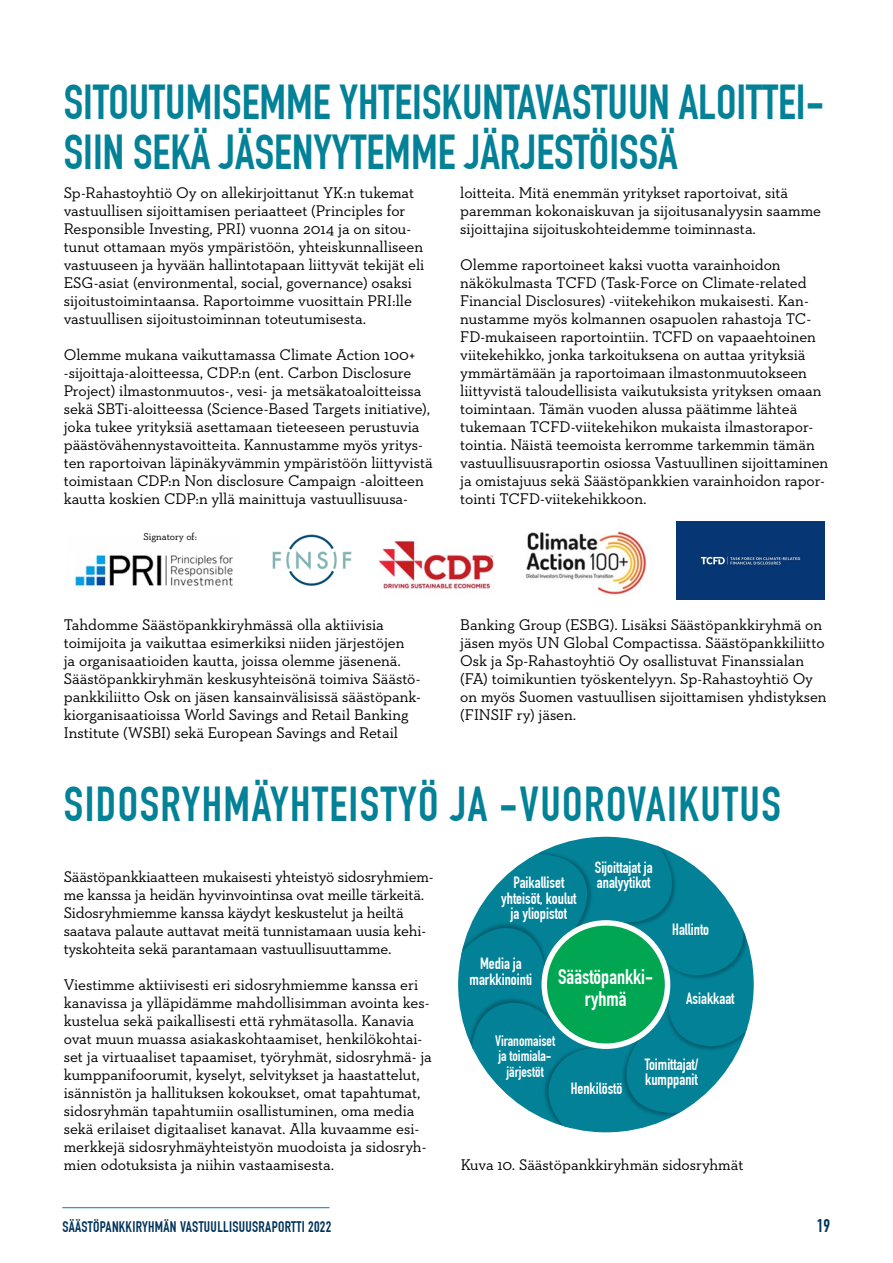
<style>
.page{position:relative;width:893px;height:1263px;background:#fff}
.page>*{position:absolute;margin:0;border:0;box-sizing:border-box;transform-origin:0 0}
.Artikkeli_otsikko{font:700 48px/49.5px "DIN Condensed";color:#038197}
.Artikkeli_otsikko-2{font:700 48px "DIN Condensed";letter-spacing:.03em;color:#038197}
.t1{font:700 20.7px/21.9px "DIN Condensed";color:#fff;text-align:center}
.t2{font:700 18px "DIN Condensed";color:#00335b}
.t3{font:700 15.9px/15.3px "DIN Condensed";color:#fff;text-align:center}
.Body{font:15.75px/18px "Neutraface Slab Text";letter-spacing:-.005em;color:#000}
.t4{font:700 15px "DIN Condensed";letter-spacing:.02em;color:#00335b}
.t5{font:700 14.7px/15.3px "DIN Condensed";color:#fff;text-align:center}
.t6{font:10.05px "Neutraface Slab Text";letter-spacing:-.005em;color:#000}
</style>
<div class="page">
<hr style="left:62px;top:1207px;width:268px;height:1px;background:#038197">
<img style="left:74px;top:554px;width:159px;height:33px">
<img style="left:272px;top:534px;width:80px;height:52px">
<img style="left:378px;top:541px;width:116px;height:48px">
<img style="left:525px;top:531px;width:122px;height:64px">
<div style="left:676px;top:521px;width:149px;height:78px;background:#063674"></div>
<svg style="left:458px;top:837px;width:296px;height:295px;fill:#038197"></svg>
<svg style="left:459px;top:851px;width:137px;height:117px"></svg>
<svg style="left:620px;top:844px;width:128px;height:139px"></svg>
<div style="left:664px;top:997px;width:87px;height:55px;background:#000;opacity:.25"></div>
<svg style="left:618px;top:997px;width:131px;height:121px"></svg>
<div style="left:543px;top:1044px;width:57px;height:87px;background:#000;opacity:.25"></div>
<div style="left:467px;top:997px;width:88px;height:52px;background:#000;opacity:.25"></div>
<svg style="left:472px;top:997px;width:129px;height:131px"></svg>
<div style="left:544px;top:923px;width:124px;height:123px;background:#00a651;border-radius:50%"></div>
<div style="left:541px;top:920px;width:129px;height:129px;border:5px solid #fff;border-radius:50%"></div>
<p class="Artikkeli_otsikko" style="left:64px;top:78px;width:762px">SITOUTUMISEMME YHTEISKUNTAVASTUUN ALOITTEI-<br>SIIN SEKÄ JÄSENYYTEMME JÄRJESTÖISSÄ</p>
<p class="Body" style="left:64px;top:183px;width:362px">Sp-Rahastoyhtiö Oy on allekirjoittanut YK:n tukemat vastuullisen sijoittamisen periaatteet (Principles for Responsible Investing, PRI) vuonna 2014 ja on sitou&shy;tunut ottamaan myös ympäristöön, yhteiskunnalliseen vastuuseen ja hyvään hallintotapaan liittyvät tekijät eli ESG-asiat (environmental, social, governance) osaksi sijoitustoimintaansa. Raportoimme vuosittain PRI:lle vastuullisen sijoitustoiminnan toteutumisesta.</p>
<p class="Body" style="left:64px;top:345px;width:370px">Olemme mukana vaikuttamassa Climate Action 100+ -sijoittaja-aloitteessa, CDP:n (ent. Carbon Disclosure Project) ilmastonmuutos-, vesi- ja metsäkatoaloitteissa sekä SBTi-aloitteessa (Science-Based Targets initiative), joka tukee yrityksiä asettamaan tieteeseen perustuvia päästövähennystavoitteita. Kannustamme myös yritys&shy;ten raportoivan läpinäkyvämmin ympäristöön liittyvistä toimistaan CDP:n Non disclosure Campaign -aloitteen kautta koskien CDP:n yllä mainittuja vastuullisuusa-</p>
<p class="Body" style="left:460px;top:183px;width:362px">loitteita. Mitä enemmän yritykset raportoivat, sitä paremman kokonaiskuvan ja sijoitusanalyysin saamme sijoittajina sijoituskohteidemme toiminnasta.</p>
<p class="Body" style="left:460px;top:255px;width:370px">Olemme raportoineet kaksi vuotta varainhoidon näkökulmasta TCFD (Task-Force on Climate-related Financial Disclosures) -viitekehikon mukaisesti. Kan&shy;nustamme myös kolmannen osapuolen rahastoja TC-FD-mukaiseen raportointiin. TCFD on vapaaehtoinen viitekehikko, jonka tarkoituksena on auttaa yrityksiä ymmärtämään ja raportoimaan ilmastonmuutokseen liittyvistä taloudellisista vaikutuksista yrityksen omaan toimintaan. Tämän vuoden alussa päätimme lähteä tukemaan TCFD-viitekehikon mukaista ilmastorapor&shy;tointia. Näistä teemoista kerromme tarkemmin tämän vastuullisuusraportin osiossa Vastuullinen sijoittaminen ja omistajuus sekä Säästöpankkien varainhoidon rapor&shy;tointi TCFD-viitekehikkoon.</p>
<p class="t6" style="left:144px;top:530px;width:55px">Signatory of:</p>
<p class="Body" style="left:64px;top:615px;width:359px">Tahdomme Säästöpankkiryhmässä olla aktiivisia toimijoita ja vaikuttaa esimerkiksi niiden järjestöjen<br>ja organisaatioiden kautta, joissa olemme jäsenenä.<br>Säästöpankkiryhmän keskusyhteisönä toimiva Säästö&shy;pankkiliitto Osk on jäsen kansainvälisissä säästöpank&shy;kiorganisaatioissa World Savings and Retail Banking Institute (WSBI) sekä European Savings and Retail</p>
<p class="Body" style="left:460px;top:615px;width:368px">Banking Group (ESBG). Lisäksi Säästöpankkiryhmä on jäsen myös UN Global Compactissa. Säästöpankkiliitto Osk ja Sp-Rahastoyhtiö Oy osallistuvat Finanssialan (FA) toimikuntien työskentelyyn. Sp-Rahastoyhtiö Oy on myös Suomen vastuullisen sijoittamisen yhdistyksen (FINSIF ry) jäsen.</p>
<p class="Artikkeli_otsikko-2" style="left:64px;top:776px;width:719px">SIDOSRYHMÄYHTEISTYÖ JA -VUOROVAIKUTUS</p>
<p class="t3" style="left:595px;top:860px;width:59px">Sijoittajat ja</p>
<p class="Body" style="left:64px;top:867px;width:371px">Säästöpankkiaatteen mukaisesti yhteistyö sidosryhmiem&shy;me kanssa ja heidän hyvinvointinsa ovat meille tärkeitä.<br>Sidosryhmiemme kanssa käydyt keskustelut ja heiltä saatava palaute auttavat meitä tunnistamaan uusia kehi&shy;tyskohteita sekä parantamaan vastuullisuuttamme.</p>
<p class="Body" style="left:64px;top:975px;width:370px">Viestimme aktiivisesti eri sidosryhmiemme kanssa eri kanavissa ja ylläpidämme mahdollisimman avointa kes&shy;kustelua sekä paikallisesti että ryhmätasolla. Kanavia ovat muun muassa asiakaskohtaamiset, henkilökohtai&shy;set ja virtuaaliset tapaamiset, työryhmät, sidosryhmä- ja kumppanifoorumit, kyselyt, selvitykset ja haastattelut, isännistön ja hallituksen kokoukset, omat tapahtumat, sidosryhmän tapahtumiin osallistuminen, oma media sekä erilaiset digitaaliset kanavat. Alla kuvaamme esi&shy;merkkejä sidosryhmäyhteistyön muodoista ja sidosryh&shy;mien odotuksista ja niihin vastaamisesta.</p>
<p class="t1" style="left:558px;top:966px;width:96px">Säästöpankki&shy;ryhmä</p>
<p class="t3" style="left:513px;top:875px;width:53px">Paikalliset</p>
<p class="t3" style="left:597px;top:875px;width:55px">analyytikot</p>
<p class="t3" style="left:501px;top:890px;width:77px">yhteisöt, koulut ja yliopistot</p>
<p class="t3" style="left:672px;top:921px;width:39px">Hallinto</p>
<p class="t3" style="left:470px;top:956px;width:64px">Media ja markkinointi</p>
<p class="t3" style="left:686px;top:991px;width:50px">Asiakkaat</p>
<p class="t5" style="left:495px;top:1033px;width:62px">Viranomaiset ja toimiala&shy;järjestöt</p>
<p class="t3" style="left:645px;top:1056px;width:55px;text-align:left">Toimittajat/ kumppanit</p>
<p class="t3" style="left:571px;top:1081px;width:53px">Henkilöstö</p>
<p class="Body" style="left:461px;top:1155px;width:284px">Kuva 10. Säästöpankkiryhmän sidosryhmät</p>
<p class="t4" style="left:62px;top:1218px;width:271px">SÄÄSTÖPANKKIRYHMÄN VASTUULLISUUSRAPORTTI 2022</p>
<p class="t2" style="left:817px;top:1215px;width:15px">19</p>
</div>
